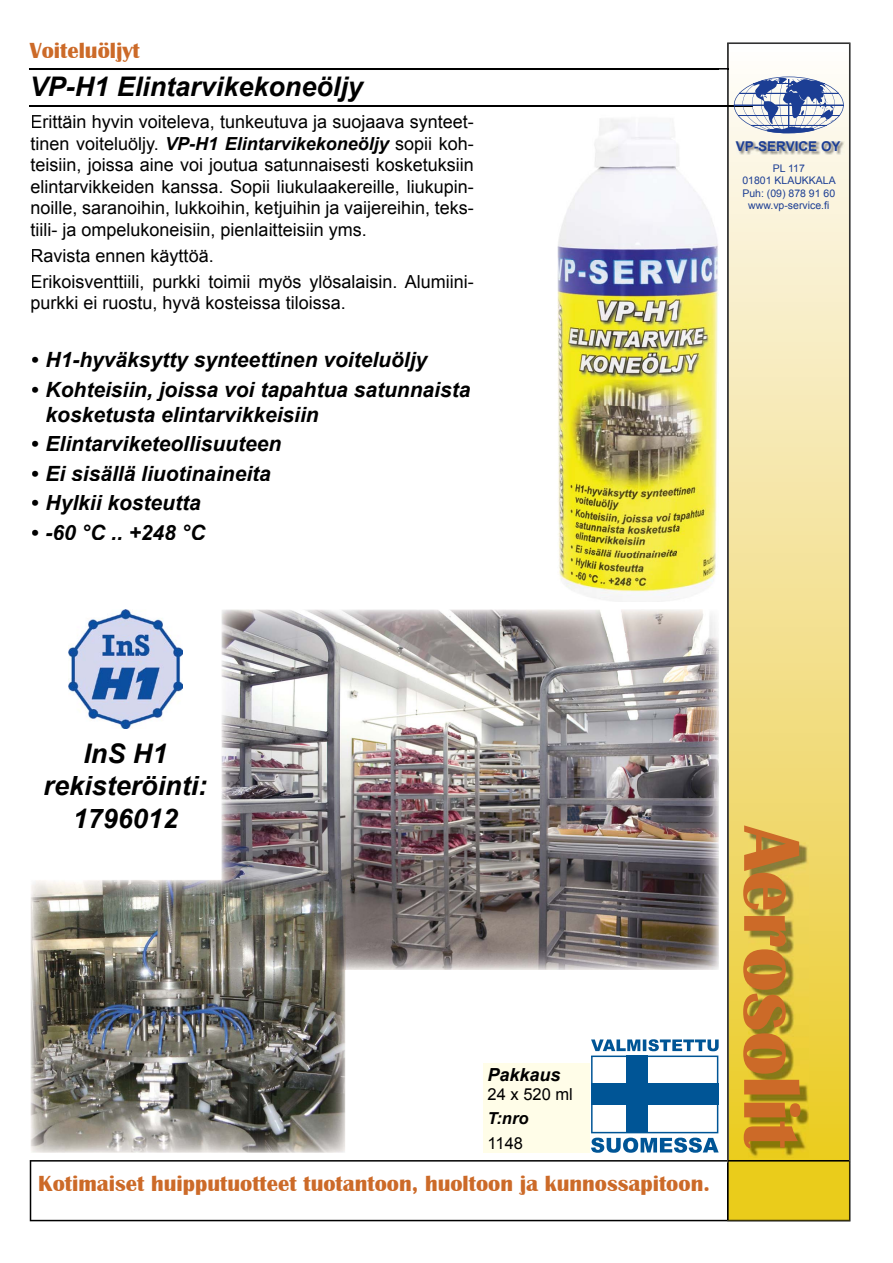
<style>
.page{position:relative;width:893px;height:1263px;background:#fff}
.page>*{position:absolute;margin:0;border:0;box-sizing:border-box;transform-origin:0 0}
.t1{font:700 82.5px "Britannic";color:#cc6a28}
.t2{font:italic 700 27px/32.4px "Arial";color:#000;text-align:center}
.t3{font:700 22.5px "Britannic";color:#cc6a28}
.t4{font:italic 700 21px/25.2px "Arial";color:#000}
.t5{font:18px/21.6px "Arial";color:#000;text-align:justify}
.t6{font:italic 700 18px "Arial";color:#000}
.t7{font:16.5px "Arial";color:#000}
.t8{font:italic 700 16.5px "Arial";color:#000}
.t9{font:700 13.5px "Arial";color:#1c3e94}
.t10{font:10.5px/12.6px "Arial";color:#1c3e94;text-align:center}
.s1{font-weight:700;font-style:italic}
</style>
<div class="page">
<img style="left:728px;top:43px;width:122px;height:1117px">
<svg style="left:719px;top:68px;width:11px;height:2px"></svg>
<hr style="left:30px;top:106px;width:723px;height:1px;background:#000">
<svg style="left:30px;top:1160px;width:697px;height:61px"></svg>
<img style="left:748px;top:830px;width:60px;height:327px">
<svg style="left:727px;top:1160px;width:123px;height:61px;background:#dbbf19"></svg>
<img style="left:736px;top:142px;width:109px;height:13px">
<svg style="left:734px;top:77px;width:110px;height:56px"></svg>
<hr style="left:29px;top:68px;width:690px;height:2px;background:#000">
<img style="left:68px;top:609px;width:114px;height:120px">
<svg style="left:591px;top:1039px;width:128px;height:114px"></svg>
<img style="left:221px;top:609px;width:398px;height:309px">
<img style="left:619px;top:609px;width:100px;height:360px">
<img style="left:345px;top:918px;width:275px;height:51px">
<img style="left:31px;top:880px;width:314px;height:273px">
<img style="left:221px;top:880px;width:124px;height:89px">
<div style="left:483px;top:1063px;width:107px;height:90px;background:#fffde8"></div>
<img style="left:557px;top:119px;width:162px;height:483px">
<p class="t3" style="left:30px;top:38px;width:112px">Voiteluöljyt</p>
<h2 class="t2" style="left:30px;top:71px;width:335px">VP-H1 Elintarvikekoneöljy</h2>
<p class="t5" style="left:31px;top:111px;width:445px">Erittäin hyvin voiteleva, tunkeutuva ja suojaava synteet&shy;tinen voiteluöljy. <span class="s1">VP-H1 Elintarvikekoneöljy</span> sopii koh&shy;teisiin, joissa aine voi joutua satunnaisesti kosketuksiin elintarvikkeiden kanssa. Sopii liukulaakereille, liukupin&shy;noille, saranoihin, lukkoihin, ketjuihin ja vaijereihin, teks&shy;tiili- ja ompelukoneisiin, pienlaitteisiin yms.</p>
<p class="t5" style="left:31px;top:243px;width:445px;line-height:25.8px">Ravista ennen käyttöä.<br>Erikoisventtiili, purkki toimii myös ylösalaisin. Alumiini-</p>
<p class="t5" style="left:31px;top:292px;width:317px">purkki ei ruostu, hyvä kosteissa tiloissa.</p>
<p class="t4" style="left:31px;top:348px;width:398px">• H1-hyväksytty synteettinen voiteluöljy</p>
<p class="t4" style="left:46px;top:377px;width:426px;text-indent:-15px">• Kohteisiin, joissa voi tapahtua satunnaista kosketusta elintarvikkeisiin</p>
<p class="t4" style="left:31px;top:432px;width:252px">• Elintarviketeollisuuteen</p>
<p class="t4" style="left:31px;top:461px;width:242px">• Ei sisällä liuotinaineita</p>
<p class="t4" style="left:31px;top:491px;width:172px">• Hylkii kosteutta</p>
<p class="t4" style="left:31px;top:520px;width:176px">• -60 °C .. +248 °C</p>
<p class="t9" style="left:736px;top:137px;width:106px">VP-SERVICE OY</p>
<p class="t10" style="left:742px;top:162px;width:95px">PL 117<br>01801 KLAUKKALA<br>Puh: (09) 878 91 60 www.vp-service.fi</p>
<h2 class="t2" style="left:44px;top:738px;width:165px">InS H1 rekisteröinti:<br>1796012</h2>
<p class="t6" style="left:488px;top:1062px;width:75px">Pakkaus</p>
<p class="t7" style="left:488px;top:1084px;width:87px">24 x 520 ml</p>
<p class="t8" style="left:488px;top:1108px;width:42px">T:nro</p>
<p class="t7" style="left:488px;top:1132px;width:37px">1148</p>
<p class="t3" style="left:38px;top:1170px;width:673px">Kotimaiset huipputuotteet tuotantoon, huoltoon ja kunnossapitoon.</p>
<h1 class="t1" style="left:818px;top:826px;width:324px;rotate:90deg">Aerosolit</h1>
</div>
